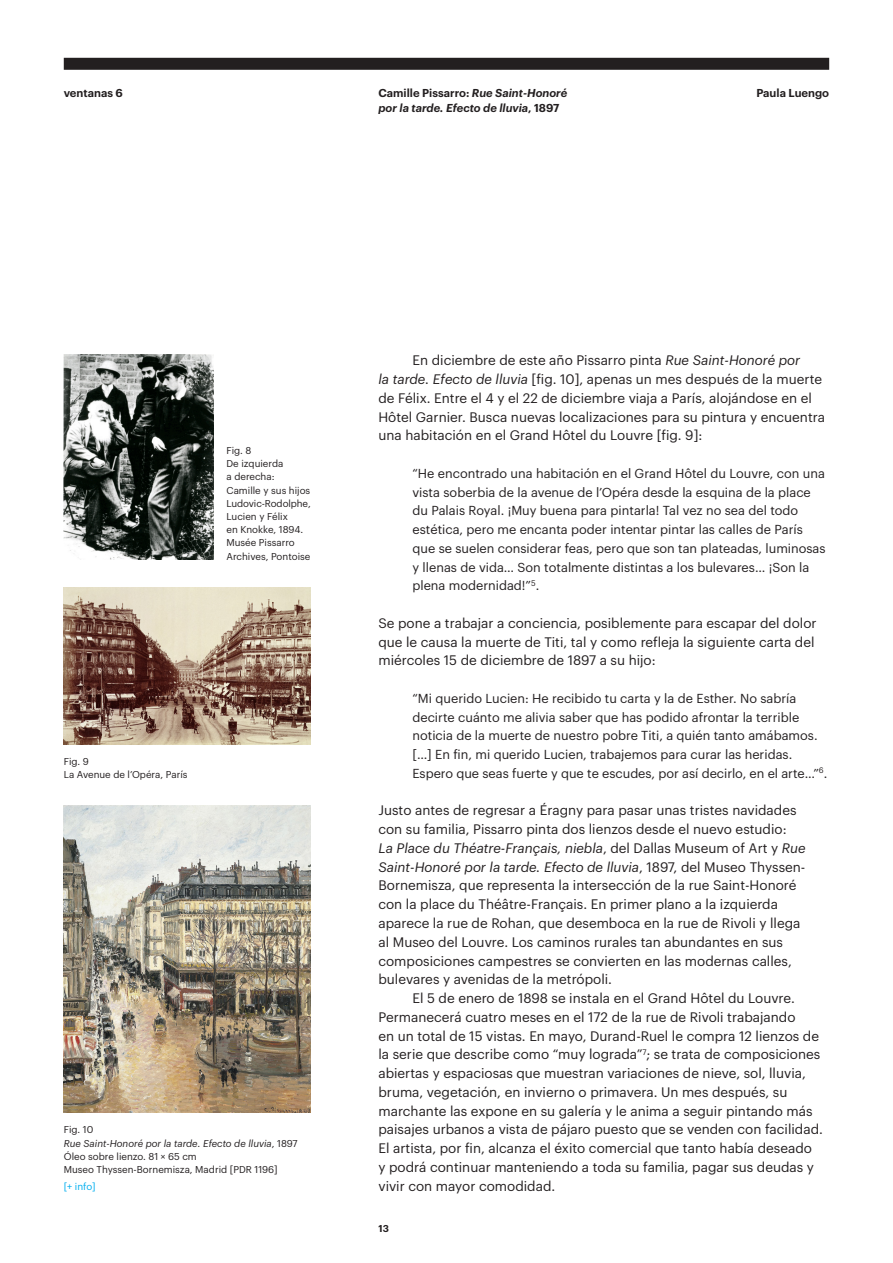
<style>
.page{position:relative;width:893px;height:1263px;background:#fff}
.page>*{position:absolute;margin:0;border:0;box-sizing:border-box;transform-origin:0 0}
.t1{font:13.5px/18.8px "Graphik";color:#231f20}
.t2{font:12.75px/18.8px "Graphik";color:#231f20}
.t3{font:italic 600 11.25px/15px "Graphik";color:#231f20}
.t4{font:600 11.25px "Graphik";color:#231f20}
.t5{font:9.75px/13.2px "Graphik";color:#231f20}
.t6{font:italic 9.75px "Graphik";color:#231f20}
.t7{font:9.75px "Graphik";color:#00aeef}
.t8{font:600 9.75px "Graphik";color:#231f20}
.s1{font-style:normal}
.s2{font-style:italic}
</style>
<div class="page">
<img style="left:64px;top:354px;width:150px;height:206px">
<img style="left:64px;top:587px;width:247px;height:157px">
<img style="left:64px;top:806px;width:247px;height:307px">
<div style="left:64px;top:58px;width:765px;height:12px;background:#231f20"></div>
<p class="t4" style="left:64px;top:85px;width:61px">ventanas 6</p>
<p class="t3" style="left:378px;top:85px;width:190px"><span class="s1">Camille Pissarro:</span> Rue Saint-Honoré por la tarde. Efecto de lluvia<span class="s1">, 1897</span></p>
<p class="t4" style="left:756px;top:85px;width:74px">Paula Luengo</p>
<p class="t5" style="left:226px;top:443px;width:27px">Fig. 8</p>
<p class="t5" style="left:226px;top:456px;width:86px">De izquierda<br>a derecha:<br>Camille y sus hijos<br>Ludovic-Rodolphe,<br>Lucien y Félix<br>en Knokke, 1894.<br>Musée Pissarro<br>Archives, Pontoise</p>
<p class="t5" style="left:64px;top:754px;width:27px">Fig. 9</p>
<p class="t5" style="left:64px;top:767px;width:125px">La Avenue de l’Opéra, París</p>
<p class="t5" style="left:64px;top:1122px;width:31px">Fig. 10</p>
<p class="t6" style="left:64px;top:1136px;width:235px">Rue Saint-Honoré por la tarde. Efecto de lluvia<span class="s1">, 1897</span></p>
<p class="t5" style="left:64px;top:1149px;width:135px">Óleo sobre lienzo. 81 × 65 cm</p>
<p class="t5" style="left:64px;top:1162px;width:215px">Museo Thyssen-Bornemisza, Madrid [PDR 1196]</p>
<p class="t7" style="left:64px;top:1179px;width:33px">[+ info]</p>
<p class="t1" style="left:378px;top:350px;width:448px;text-indent:34px">En diciembre de este año Pissarro pinta <span class="s2">Rue Saint-Honoré por<br>la tarde. Efecto de lluvia</span> [fig. 10], apenas un mes después de la muerte de Félix. Entre el 4 y el 22 de diciembre viaja a París, alojándose en el Hôtel Garnier. Busca nuevas localizaciones para su pintura y encuentra una habitación en el Grand Hôtel du Louvre [fig. 9]:</p>
<p class="t2" style="left:412px;top:463px;width:415px">“He encontrado una habitación en el Grand Hôtel du Louvre, con una vista soberbia de la avenue de l’Opéra desde la esquina de la place du Palais Royal. ¡Muy buena para pintarla! Tal vez no sea del todo estética, pero me encanta poder intentar pintar las calles de París que se suelen considerar feas, pero que son tan plateadas, luminosas y llenas de vida… Son totalmente distintas a los bulevares… ¡Son la plena modernidad!”<sup>5</sup>.</p>
<p class="t1" style="left:378px;top:612px;width:440px">Se pone a trabajar a conciencia, posiblemente para escapar del dolor que le causa la muerte de Titi, tal y como refleja la siguiente carta del miércoles 15 de diciembre de 1897 a su hijo:</p>
<p class="t2" style="left:412px;top:688px;width:416px">“Mi querido Lucien: He recibido tu carta y la de Esther. No sabría decirte cuánto me alivia saber que has podido afrontar la terrible noticia de la muerte de nuestro pobre Titi, a quién tanto amábamos. […] En fin, mi querido Lucien, trabajemos para curar las heridas.<br>Espero que seas fuerte y que te escudes, por así decirlo, en el arte…”<sup>6</sup>.</p>
<p class="t1" style="left:378px;top:800px;width:429px">Justo antes de regresar a Éragny para pasar unas tristes navidades con su familia, Pissarro pinta dos lienzos desde el nuevo estudio:<br><span class="s2">La Place du Théatre-Français, niebla</span>, del Dallas Museum of Art y <span class="s2">Rue Saint-Honoré por la tarde. Efecto de lluvia</span>, 1897, del Museo Thyssen-Bornemisza, que representa la intersección de la rue Saint-Honoré con la place du Théâtre-Français. En primer plano a la izquierda aparece la rue de Rohan, que desemboca en la rue de Rivoli y llega al Museo del Louvre. Los caminos rurales tan abundantes en sus composiciones campestres se convierten en las modernas calles, bulevares y avenidas de la metrópoli.</p>
<p class="t1" style="left:378px;top:987px;width:446px;text-indent:34px">El 5 de enero de 1898 se instala en el Grand Hôtel du Louvre.<br>Permanecerá cuatro meses en el 172 de la rue de Rivoli trabajando<br>en un total de 15 vistas. En mayo, Durand-Ruel le compra 12 lienzos de la serie que describe como “muy lograda”<sup>7</sup>; se trata de composiciones abiertas y espaciosas que muestran variaciones de nieve, sol, lluvia, bruma, vegetación, en invierno o primavera. Un mes después, su marchante las expone en su galería y le anima a seguir pintando más paisajes urbanos a vista de pájaro puesto que se venden con facilidad.<br>El artista, por fin, alcanza el éxito comercial que tanto había deseado<br>y podrá continuar manteniendo a toda su familia, pagar sus deudas y vivir con mayor comodidad.</p>
<p class="t8" style="left:378px;top:1220px;width:12px">13</p>
</div>
